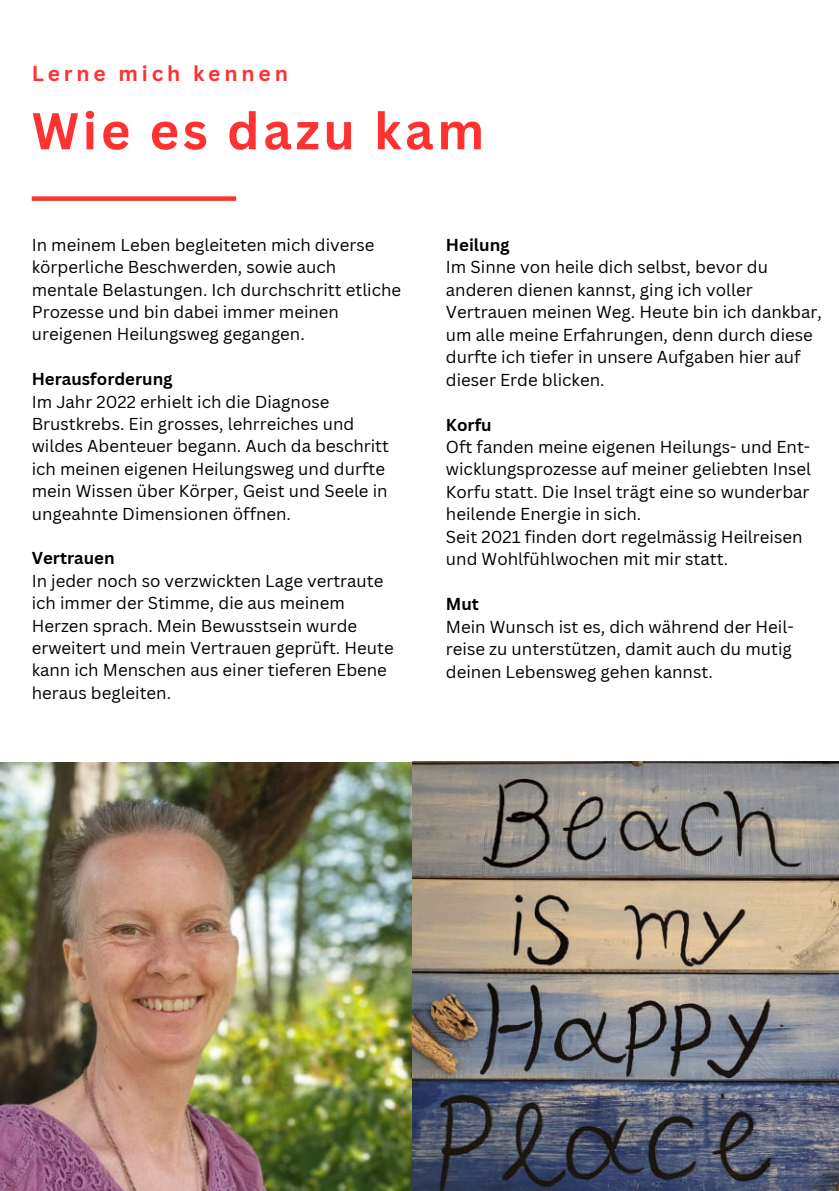
<style>
.page{position:relative;width:839px;height:1191px;background:#fff}
.page>*{position:absolute;margin:0;border:0;box-sizing:border-box;transform-origin:0 0}
.t1{font:700 50.6px "Canva Sans";letter-spacing:.07em;color:#ff3131}
.t2{font:700 21px "Canva Sans";letter-spacing:.185em;color:#ff3131}
.t3{font:16.8px/22.4px "Canva Sans";color:#000}
.t4{font:700 16.8px "Canva Sans";color:#000}
</style>
<div class="page">
<div style="left:32px;top:196px;width:204px;height:5px;background:#ff3131"></div>
<img style="left:0;top:762px;width:412px;height:429px">
<img style="left:412px;top:762px;width:426px;height:429px">
<p class="t2" style="left:32px;top:61px;width:258px">Lerne mich kennen</p>
<h1 class="t1" style="left:32px;top:101px;width:454px">Wie es dazu kam</h1>
<p class="t3" style="left:32px;top:234px;width:371px">In meinem Leben begleiteten mich diverse körperliche Beschwerden, sowie auch mentale Belastungen. Ich durchschritt etliche Prozesse und bin dabei immer meinen ureigenen Heilungsweg gegangen.</p>
<p class="t4" style="left:32px;top:369px;width:142px">Herausforderung</p>
<p class="t3" style="left:32px;top:390px;width:359px">Im Jahr 2022 erhielt ich die Diagnose Brustkrebs. Ein grosses, lehrreiches und wildes Abenteuer begann. Auch da beschritt ich meinen eigenen Heilungsweg und durfte mein Wissen über Körper, Geist und Seele in ungeahnte Dimensionen öffnen.</p>
<p class="t4" style="left:32px;top:548px;width:84px">Vertrauen</p>
<p class="t3" style="left:32px;top:570px;width:363px">In jeder noch so verzwickten Lage vertraute ich immer der Stimme, die aus meinem Herzen sprach. Mein Bewusstsein wurde erweitert und mein Vertrauen geprüft. Heute kann ich Menschen aus einer tieferen Ebene heraus begleiten.</p>
<p class="t4" style="left:446px;top:235px;width:65px">Heilung</p>
<p class="t3" style="left:446px;top:256px;width:377px">Im Sinne von heile dich selbst, bevor du anderen dienen kannst, ging ich voller Vertrauen meinen Weg. Heute bin ich dankbar, um alle meine Erfahrungen, denn durch diese durfte ich tiefer in unsere Aufgaben hier auf dieser Erde blicken.</p>
<p class="t4" style="left:446px;top:414px;width:47px">Korfu</p>
<p class="t3" style="left:446px;top:436px;width:367px">Oft fanden meine eigenen Heilungs- und Ent&shy;wicklungsprozesse auf meiner geliebten Insel Korfu statt. Die Insel trägt eine so wunderbar heilende Energie in sich.<br>Seit 2021 finden dort regelmässig Heilreisen und Wohlfühlwochen mit mir statt.</p>
<p class="t4" style="left:446px;top:594px;width:35px">Mut</p>
<p class="t3" style="left:446px;top:615px;width:349px;text-align:justify">Mein Wunsch ist es, dich während der Heil&shy;reise zu unterstützen, damit auch du mutig deinen Lebensweg gehen kannst.</p>
</div>
